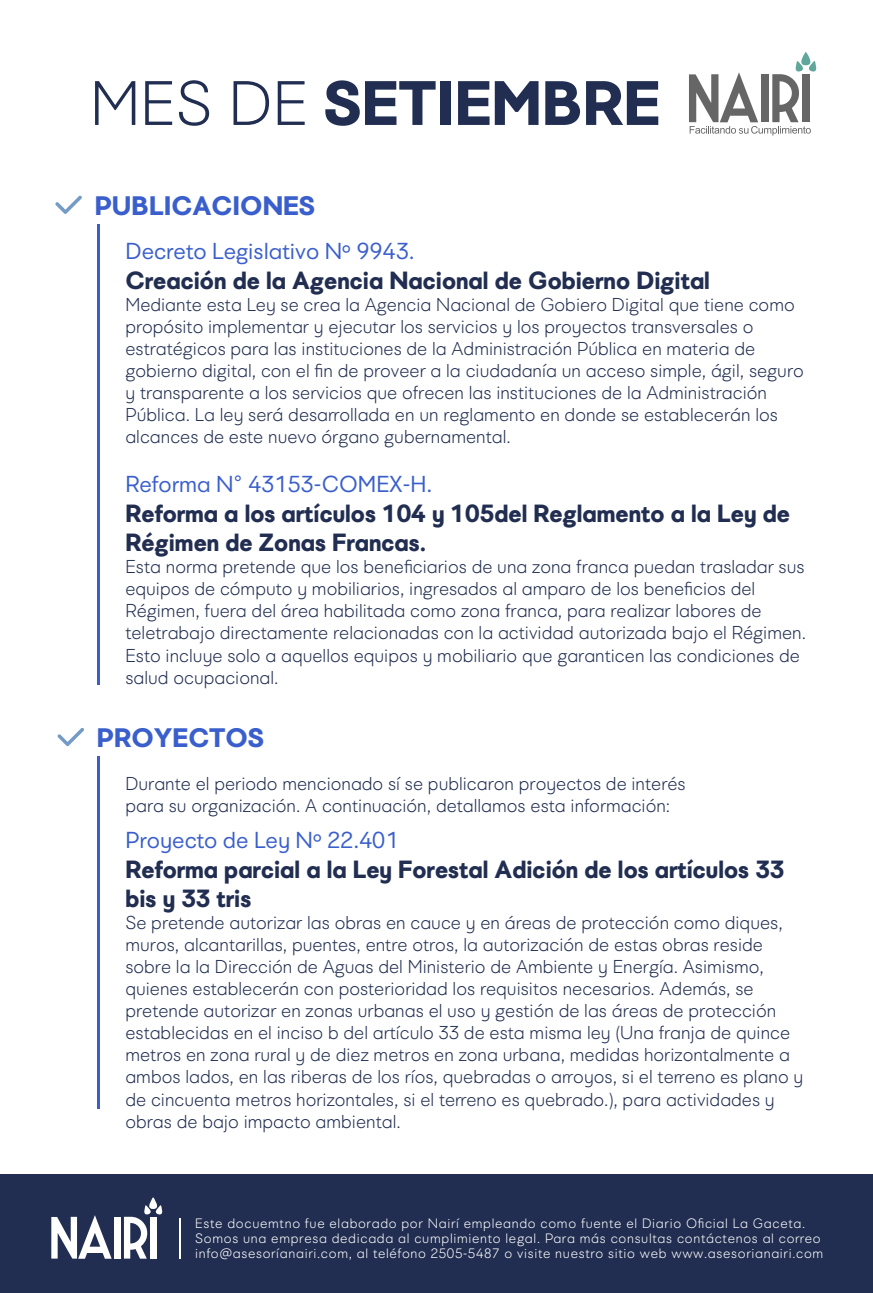
<style>
.page{position:relative;width:873px;height:1293px;background:#fff}
.page>*{position:absolute;margin:0;border:0;box-sizing:border-box;transform-origin:0 0}
.t1{font:700 61.69px "UEFA Supercup";color:#212e51}
.t2{font:700 26.34px "UEFA Supercup";color:#3a5fcc}
.t3{font:700 24.5px/29.4px "UEFA Supercup";color:#212e51}
.t4{font:22.75px "UEFA Supercup";color:#3a5fcc}
.t5{font:300 18.38px/22.1px "UEFA Supercup";color:#212e51}
.t6{font:300 13.39px/14.9px "UEFA Supercup";letter-spacing:.05em;color:#fff}
.s1{font-weight:300}
</style>
<div class="page">
<svg style="left:689px;top:52px;width:128px;height:84px"></svg>
<div style="left:0;top:1174px;width:873px;height:119px;background:#212e51"></div>
<svg style="left:51px;top:1215px;width:61px;height:43px"></svg>
<div style="left:114px;top:1216px;width:6px;height:42px;background:#fff"></div>
<svg style="left:124px;top:1197px;width:39px;height:61px"></svg>
<hr style="left:179px;top:1217px;width:2px;height:41px;background:#fff">
<svg style="left:55px;top:195px;width:27px;height:19px"></svg>
<svg style="left:57px;top:728px;width:27px;height:18px"></svg>
<hr style="left:97px;top:756px;width:2px;height:352px;background:#3a5fcc">
<hr style="left:97px;top:224px;width:2px;height:460px;background:#3a5fcc">
<h1 class="t1" style="left:90px;top:64px;width:571px"><span class="s1">MES DE</span> SETIEMBRE</h1>
<h2 class="t2" style="left:95px;top:189px;width:222px">PUBLICACIONES</h2>
<p class="t4" style="left:125px;top:238px;width:291px">Decreto Legislativo Nº 9943.</p>
<h3 class="t3" style="left:125px;top:265px;width:586px">Creación de la Agencia Nacional de Gobierno Digital</h3>
<p class="t5" style="left:125px;top:293px;width:680px">Mediante esta Ley se crea la Agencia Nacional de Gobiero Digital que tiene como propósito implementar y ejecutar los servicios y los proyectos transversales o estratégicos para las instituciones de la Administración Pública en materia de gobierno digital, con el fin de proveer a la ciudadanía un acceso simple, ágil, seguro y transparente a los servicios que ofrecen las instituciones de la Administración Pública. La ley será desarrollada en un reglamento en donde se establecerán los alcances de este nuevo órgano gubernamental.</p>
<p class="t4" style="left:125px;top:471px;width:308px">Reforma N° 43153-COMEX-H.</p>
<h3 class="t3" style="left:125px;top:499px;width:666px">Reforma a los artículos 104 y 105del Reglamento a la Ley de<br>Régimen de Zonas Francas.</h3>
<p class="t5" style="left:125px;top:556px;width:682px">Esta norma pretende que los beneficiarios de una zona franca puedan trasladar sus equipos de cómputo y mobiliarios, ingresados al amparo de los beneficios del Régimen, fuera del área habilitada como zona franca, para realizar labores de teletrabajo directamente relacionadas con la actividad autorizada bajo el Régimen.<br>Esto incluye solo a aquellos equipos y mobiliario que garanticen las condiciones de salud ocupacional.</p>
<h2 class="t2" style="left:97px;top:721px;width:169px">PROYECTOS</h2>
<p class="t5" style="left:125px;top:772px;width:562px">Durante el periodo mencionado sí se publicaron proyectos de interés para su organización. A continuación, detallamos esta información:</p>
<p class="t4" style="left:125px;top:826px;width:274px">Proyecto de Ley Nº 22.401</p>
<h3 class="t3" style="left:125px;top:854px;width:660px">Reforma parcial a la Ley Forestal Adición de los artículos 33 bis y 33 tris</h3>
<p class="t5" style="left:125px;top:911px;width:679px">Se pretende autorizar las obras en cauce y en áreas de protección como diques, muros, alcantarillas, puentes, entre otros, la autorización de estas obras reside sobre la la Dirección de Aguas del Ministerio de Ambiente y Energía. Asimismo, quienes establecerán con posterioridad los requisitos necesarios. Además, se pretende autorizar en zonas urbanas el uso y gestión de las áreas de protección establecidas en el inciso b del artículo 33 de esta misma ley (Una franja de quince metros en zona rural y de diez metros en zona urbana, medidas horizontalmente a ambos lados, en las riberas de los ríos, quebradas o arroyos, si el terreno es plano y de cincuenta metros horizontales, si el terreno es quebrado.), para actividades y obras de bajo impacto ambiental.</p>
<p class="t6" style="left:195px;top:1216px;width:629px">Este docuemtno fue elaborado por Nairí empleando como fuente el Diario Oficial La Gaceta.<br>Somos una empresa dedicada al cumplimiento legal. Para más consultas contáctenos al correo info@asesoríanairi.com, al teléfono 2505-5487 o visite nuestro sitio web www.asesorianairi.com</p>
</div>
